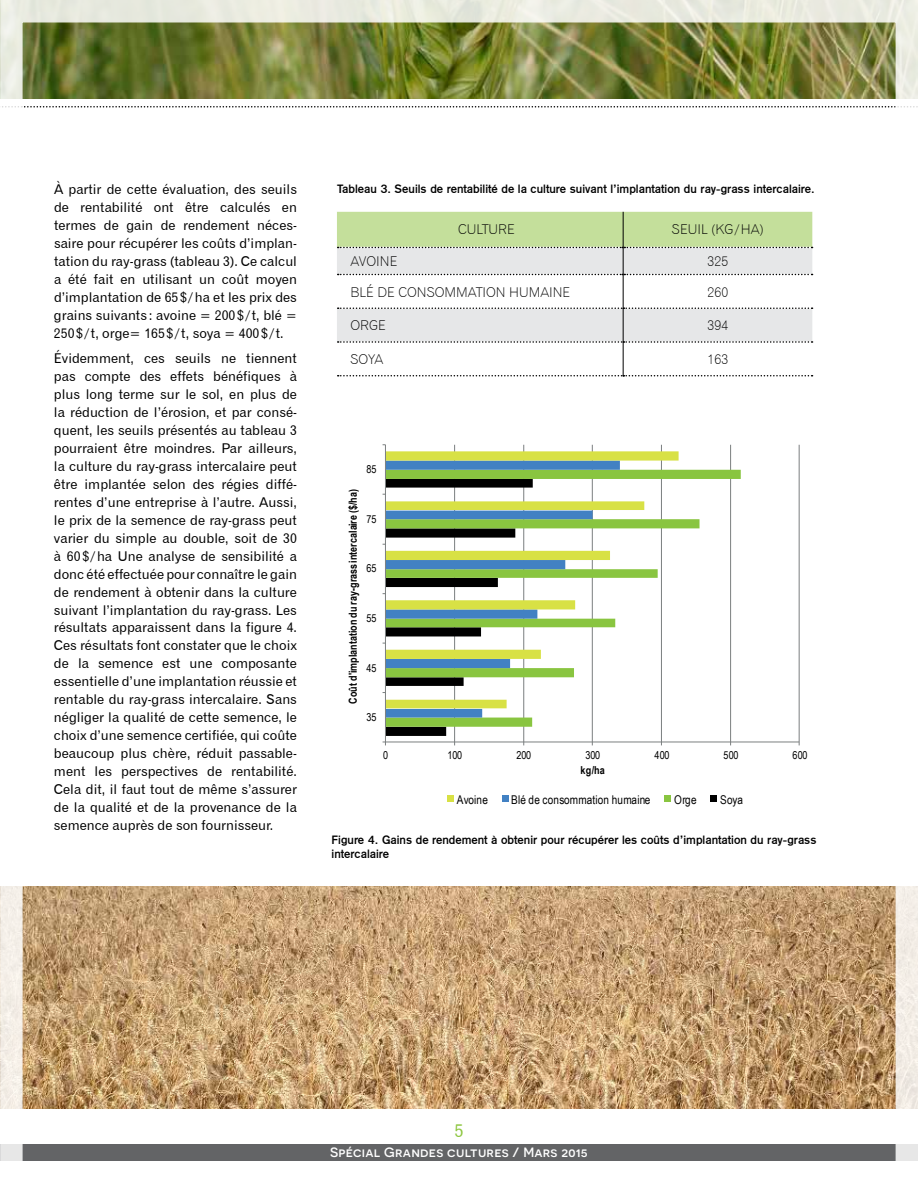
<style>
.page{position:relative;width:918px;height:1188px;background:#fff}
.page>*{position:absolute;margin:0;border:0;box-sizing:border-box;transform-origin:0 0}
.t1{font:18px "Gothic 720 BT Roman B";color:#8dc63f}
.t2{font:13.5px/18px "Gothic 720 BT Roman B";color:#000;text-align:justify}
.t3{font:13.5px "Gothic 720 BT Light B";color:#000}
.t4{font:500 13.5px "Novecentosanswide";letter-spacing:.02em;color:#fff}
.t5{font:12.15px "Arial Narrow";letter-spacing:.02em;color:#000}
.t6{font:12px/13.5px "Gothic 725 BT Bold A";color:#000}
.t7{font:700 11.1px "Arial Narrow";letter-spacing:.01em;color:#000}
.t8{font:10.95px "Arial Narrow";letter-spacing:.015em;color:#000}
.t9{font:700 10.95px "Arial Narrow";color:#000}
</style>
<div class="page">
<div style="left:0;top:1144px;width:918px;height:16px;background:#636466"></div>
<img style="left:23px;top:23px;width:872px;height:76px">
<svg style="left:24px;top:106px;width:871px;height:2px"></svg>
<img style="left:23px;top:887px;width:872px;height:221px">
<div style="left:0;top:0;width:918px;height:1188px;border:22px solid #fff"></div>
<hr style="left:799px;top:445px;width:1px;height:297px;background:#7b7f80">
<hr style="left:730px;top:445px;width:1px;height:297px;background:#7b7f80">
<hr style="left:661px;top:445px;width:1px;height:297px;background:#7b7f80">
<hr style="left:592px;top:445px;width:1px;height:297px;background:#7b7f80">
<hr style="left:523px;top:445px;width:1px;height:297px;background:#7b7f80">
<hr style="left:454px;top:445px;width:1px;height:297px;background:#7b7f80">
<svg style="left:591px;top:470px;width:150px;height:257px"></svg>
<svg style="left:386px;top:451px;width:293px;height:257px"></svg>
<hr style="left:385px;top:742px;width:414px;height:1px;background:#7b7f80">
<hr style="left:385px;top:445px;width:1px;height:297px;background:#7b7f80">
<svg style="left:383px;top:479px;width:150px;height:257px"></svg>
<div style="left:447px;top:796px;width:7px;height:6px;background:#d8e145"></div>
<svg style="left:502px;top:796px;width:6px;height:6px"></svg>
<svg style="left:665px;top:796px;width:6px;height:6px"></svg>
<svg style="left:711px;top:796px;width:6px;height:6px"></svg>
<svg style="left:337px;top:275px;width:475px;height:67px;fill:#e6e7e8"></svg>
<svg style="left:337px;top:212px;width:476px;height:63px;background:#d0dfba"></svg>
<hr style="left:623px;top:274px;width:1px;height:33px;background:#000">
<hr style="left:623px;top:343px;width:1px;height:32px;background:#000">
<svg style="left:338px;top:307px;width:475px;height:2px"></svg>
<hr style="left:623px;top:309px;width:1px;height:32px;background:#000">
<svg style="left:338px;top:341px;width:475px;height:2px"></svg>
<svg style="left:338px;top:375px;width:475px;height:1px"></svg>
<p class="t2" style="left:54px;top:180px;width:245px">À partir de cette évaluation, des seuils de rentabilité ont être calculés en termes de gain de rendement néces&shy;saire pour récupérer les coûts d’implan&shy;tation du ray-grass (tableau 3). Ce calcul a été fait en utilisant un coût moyen d’implantation de 65$/ha et les prix des grains suivants : avoine = 200$/t, blé = 250$/t, orge= 165$/t, soya = 400$/t.</p>
<p class="t2" style="left:54px;top:349px;width:245px">Évidemment, ces seuils ne tiennent pas compte des effets bénéfiques à plus long terme sur le sol, en plus de la réduction de l’érosion, et par consé&shy;quent, les seuils présentés au tableau 3 pourraient être moindres. Par ailleurs, la culture du ray-grass intercalaire peut être implantée selon des régies diffé&shy;rentes d’une entreprise à l’autre. Aussi, le prix de la semence de ray-grass peut varier du simple au double, soit de 30 à 60$/ha U ne analyse de sensibilité a donc été effectuée pour connaître le gain de rendement à obtenir dans la culture suivant l’implantation du ray-grass. Les résultats apparaissent dans la figure 4.<br>Ces résultats font constater que le choix de la semence est une composante essentielle d’une implantation réussie et rentable du ray-grass intercalaire. Sans négliger la qualité de cette semence, le choix d’une semence certifiée, qui coûte beaucoup plus chère, réduit passable&shy;ment les perspectives de rentabilité.<br>Cela dit, il faut tout de même s’assurer de la qualité et de la provenance de la semence auprès de son fournisseur.</p>
<p class="t6" style="left:337px;top:182px;width:479px">Tableau 3. Seuils de rentabilité de la culture suivant l’implantation du ray-grass intercalaire.</p>
<p class="t3" style="left:458px;top:221px;width:58px">CULTURE</p>
<p class="t3" style="left:672px;top:221px;width:93px">SEUIL (KG/HA)</p>
<p class="t3" style="left:350px;top:253px;width:49px">AVOINE</p>
<p class="t3" style="left:708px;top:253px;width:22px">325</p>
<p class="t3" style="left:350px;top:284px;width:222px">BLÉ DE CONSOMMATION HUMAINE</p>
<p class="t3" style="left:708px;top:284px;width:22px">260</p>
<p class="t3" style="left:350px;top:317px;width:37px">ORGE</p>
<p class="t3" style="left:708px;top:317px;width:22px">394</p>
<p class="t3" style="left:350px;top:351px;width:34px">SOYA</p>
<p class="t3" style="left:708px;top:351px;width:22px">163</p>
<p class="t8" style="left:366px;top:461px;width:12px">85</p>
<p class="t7" style="left:345px;top:704px;width:216px;rotate:-90deg">Coût d'implantation du ray-grassintercalaire ($/ha)</p>
<p class="t8" style="left:366px;top:511px;width:12px">75</p>
<p class="t8" style="left:366px;top:560px;width:12px">65</p>
<p class="t8" style="left:366px;top:610px;width:12px">55</p>
<p class="t8" style="left:366px;top:660px;width:12px">45</p>
<p class="t8" style="left:366px;top:709px;width:12px">35</p>
<p class="t8" style="left:383px;top:747px;width:7px">0</p>
<p class="t8" style="left:447px;top:747px;width:16px">100</p>
<p class="t8" style="left:516px;top:747px;width:16px">200</p>
<p class="t8" style="left:585px;top:747px;width:16px">300</p>
<p class="t8" style="left:654px;top:747px;width:16px">400</p>
<p class="t8" style="left:723px;top:747px;width:16px">500</p>
<p class="t8" style="left:793px;top:747px;width:16px">600</p>
<p class="t9" style="left:581px;top:761px;width:26px">kg/ha</p>
<p class="t5" style="left:457px;top:790px;width:33px">Avoine</p>
<p class="t5" style="left:511px;top:790px;width:141px">Blé de consommation humaine</p>
<p class="t5" style="left:674px;top:790px;width:24px">Orge</p>
<p class="t5" style="left:720px;top:790px;width:25px">Soya</p>
<p class="t6" style="left:332px;top:834px;width:487px">Figure 4. Gains de rendement à obtenir pour récupérer les coûts d’implantation du ray-grass intercalaire</p>
<h1 class="t1" style="left:454px;top:1119px;width:11px">5</h1>
<p class="t4" style="left:330px;top:1144px;width:259px">Spécial Grandes cultures / Mars 2015</p>
</div>
